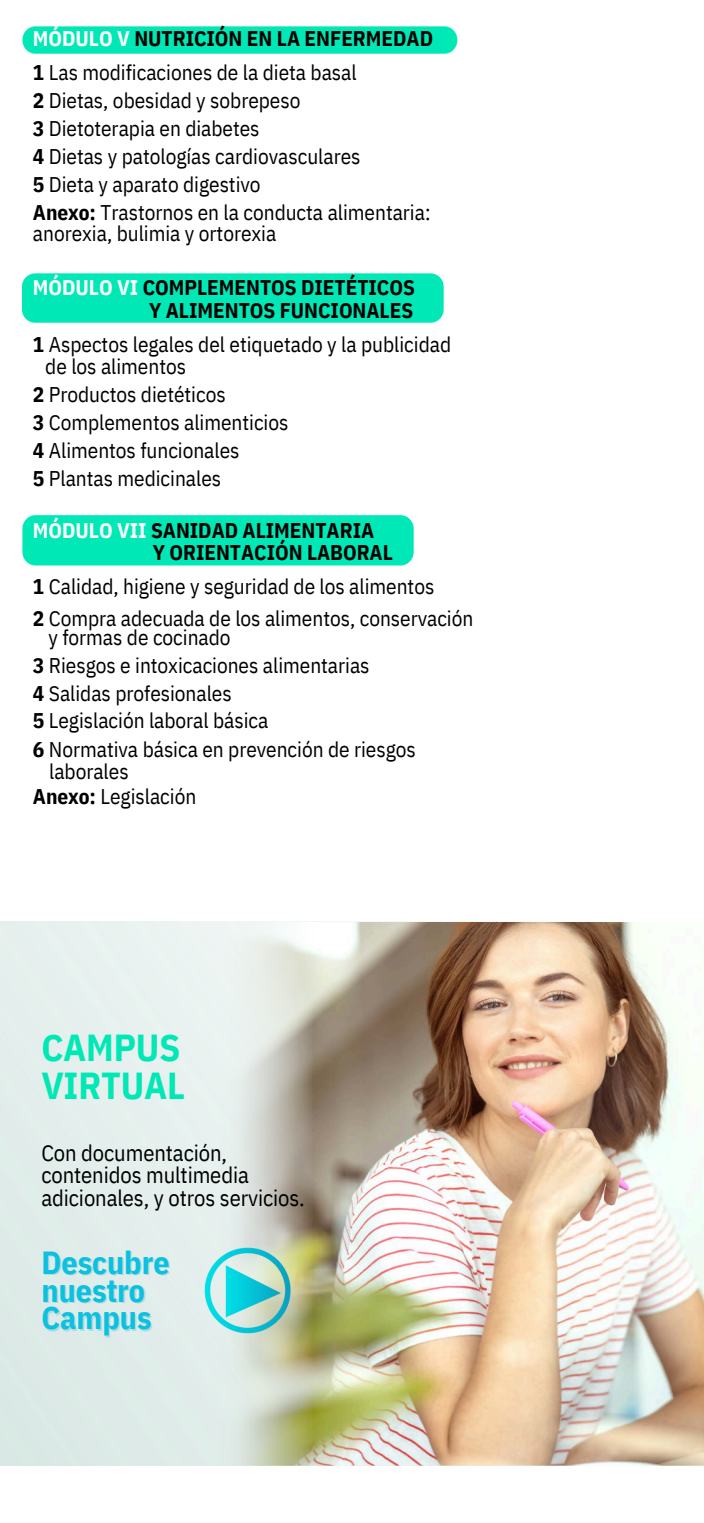
<style>
.page{position:relative;width:704px;height:1523px;background:#fff}
.page>*{position:absolute;margin:0;border:0;box-sizing:border-box;transform-origin:0 0}
.t1{font:700 37.5px/38px "IBM Plex Sans Cond";letter-spacing:-.005em;color:#00e8b6}
.t2{font:700 31.88px "IBM Plex Sans Cond";color:#0cc0df}
.t3{font:22.5px/22.5px "IBM Plex Sans Cond";letter-spacing:-.005em;color:#000}
.t4{font:21.25px/34.2px "IBM Plex Sans Cond";color:#000}
.t5{font:700 21.25px "IBM Plex Sans Cond";color:#000}
.s1{font-weight:700;color:#fff}
.s2{font-weight:700}
.s3{color:#fff}
</style>
<div class="page">
<img style="left:220px;top:922px;width:483px;height:543px">
<div style="left:22px;top:273px;width:421px;height:49px;background:#00e8b6"></div>
<div style="left:22px;top:27px;width:435px;height:26px;background:#00e8b6"></div>
<div style="left:22px;top:516px;width:391px;height:49px;background:#00e8b6"></div>
<img style="left:201px;top:1244px;width:92px;height:92px">
<p class="t4" style="left:33px;top:21px;width:401px"><span class="s1">MÓDULO V</span> <span class="s2">NUTRICIÓN EN LA ENFERMEDAD<br>1</span> Las modificaciones de la dieta basal</p>
<p class="t4" style="left:33px;top:83px;width:269px"><span class="s2">2</span> Dietas, obesidad y sobrepeso</p>
<h3 class="t4" style="left:33px;top:111px;width:228px"><span class="s2">3</span> Dietoterapia en diabetes</h3>
<h3 class="t4" style="left:33px;top:139px;width:329px"><span class="s2">4</span> Dietas y patologías cardiovasculares</h3>
<p class="t4" style="left:33px;top:166px;width:229px"><span class="s2">5</span> Dieta y aparato digestivo</p>
<p class="t4" style="left:33px;top:201px;width:399px;line-height:21.6px"><span class="s2">Anexo:</span> Trastornos en la conducta alimentaria: anorexia, bulimia y ortorexia</p>
<p class="t5" style="left:33px;top:273px;width:383px"><span class="s3">MÓDULO VI</span> COMPLEMENTOS DIETÉTICOS</p>
<p class="t5" style="left:149px;top:296px;width:265px">Y ALIMENTOS FUNCIONALES</p>
<p class="t4" style="left:33px;top:327px;width:419px"><span class="s2">1</span> Aspectos legales del etiquetado y la publicidad</p>
<p class="t4" style="left:45px;top:349px;width:142px">de los alimentos</p>
<p class="t4" style="left:33px;top:377px;width:194px"><span class="s2">2</span> Productos dietéticos</p>
<h3 class="t4" style="left:33px;top:405px;width:257px"><span class="s2">3</span> Complementos alimenticios</h3>
<h3 class="t4" style="left:33px;top:433px;width:208px"><span class="s2">4</span> Alimentos funcionales</h3>
<p class="t4" style="left:33px;top:461px;width:190px"><span class="s2">5</span> Plantas medicinales</p>
<p class="t5" style="left:33px;top:516px;width:342px"><span class="s3">MÓDULO VII</span> SANIDAD ALIMENTARIA</p>
<p class="t5" style="left:153px;top:538px;width:241px">Y ORIENTACIÓN LABORAL</p>
<p class="t4" style="left:33px;top:569px;width:402px"><span class="s2">1</span> Calidad, higiene y seguridad de los alimentos</p>
<p class="t4" style="left:33px;top:601px;width:441px"><span class="s2">2</span> Compra adecuada de los alimentos, conservación</p>
<p class="t4" style="left:48px;top:620px;width:184px">y formas de cocinado</p>
<p class="t4" style="left:33px;top:647px;width:338px"><span class="s2">3</span> Riesgos e intoxicaciones alimentarias</p>
<p class="t4" style="left:33px;top:675px;width:200px"><span class="s2">4</span> Salidas profesionales</p>
<p class="t4" style="left:33px;top:703px;width:237px"><span class="s2">5</span> Legislación laboral básica</p>
<p class="t4" style="left:33px;top:731px;width:384px"><span class="s2">6</span> Normativa básica en prevención de riesgos</p>
<h1 class="t4" style="left:49px;top:754px;width:81px">laborales</h1>
<p class="t4" style="left:33px;top:778px;width:165px"><span class="s2">Anexo:</span> Legislación</p>
<h1 class="t1" style="left:41px;top:1028px;width:145px">CAMPUS<br>VIRTUAL</h1>
<p class="t3" style="left:41px;top:1141px;width:265px">Con documentación, contenidos multimedia adicionales, y otros servicios.</p>
<h2 class="t2" style="left:41px;top:1241px;width:129px">Descubre</h2>
<p class="t2" style="left:41px;top:1269px;width:105px">nuestro</p>
<p class="t2" style="left:41px;top:1296px;width:111px">Campus</p>
</div>
